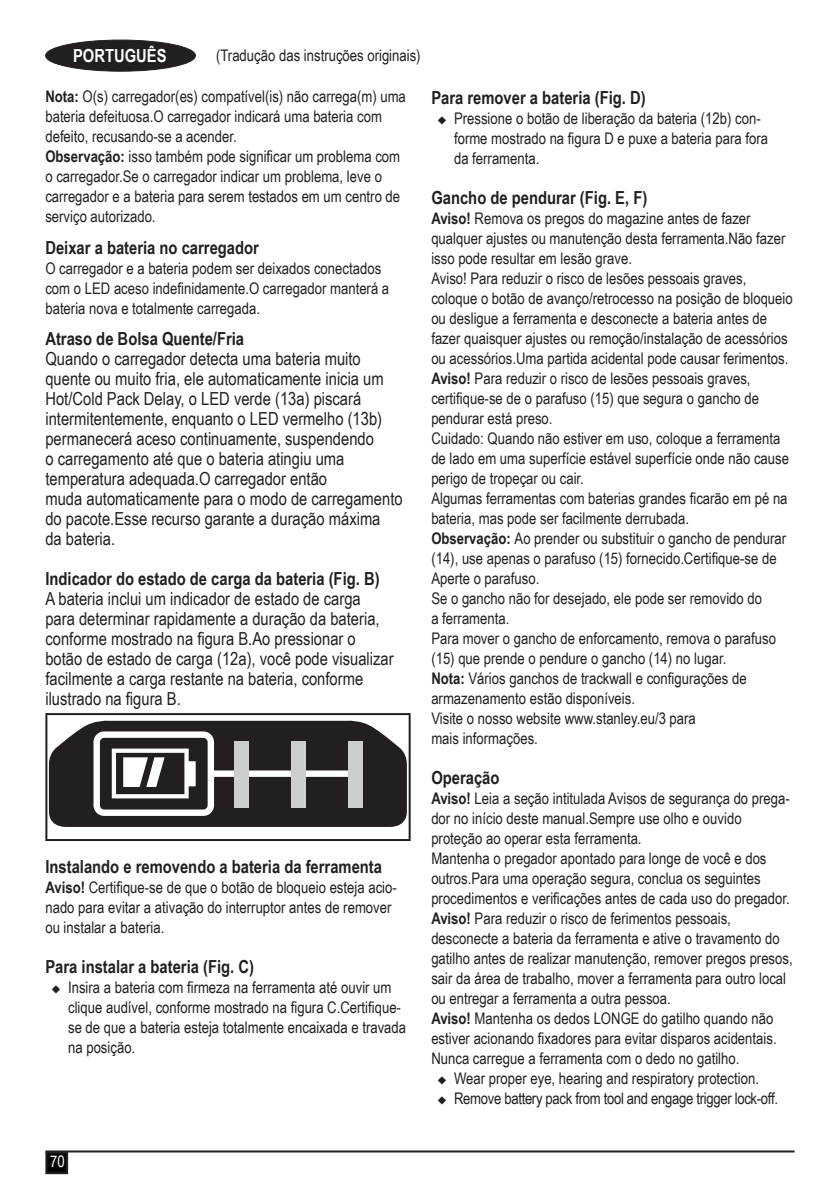
<style>
.page{position:relative;width:840px;height:1191px;background:#fff}
.page>*{position:absolute;margin:0;border:0;box-sizing:border-box;transform-origin:0 0}
.t1{font:18px/20px "Arial Narrow";color:#231f20}
.t2{font:700 18px "Arial Narrow";color:#231f20}
.t3{font:700 18px "Arial Narrow";color:#fff}
.t4{font:16px/20px "Arial Narrow";color:#231f20}
.t5{font:16px "Arial Narrow";letter-spacing:-.02em;color:#231f20}
.t6{font:16px "Arial Narrow";color:#fff}
.s1{font-weight:700}
</style>
<div class="page">
<hr style="left:45px;top:1150px;width:749px;height:2px;background:#231f20">
<div style="left:46px;top:1152px;width:21px;height:21px;background:#060606"></div>
<div style="left:45px;top:1151px;width:23px;height:23px;border:2px solid #231f20"></div>
<div style="left:46px;top:40px;width:149px;height:31px;background:#231f20;border-radius:50%"></div>
<div style="left:45px;top:40px;width:150px;height:31px;border:1px solid #231f20;border-radius:50%"></div>
<hr style="left:45px;top:713px;width:365px;height:2px;background:#231f20">
<hr style="left:45px;top:715px;width:2px;height:124px;background:#231f20">
<hr style="left:408px;top:715px;width:2px;height:124px;background:#231f20">
<hr style="left:45px;top:839px;width:365px;height:2px;background:#231f20">
<svg style="left:49px;top:721px;width:357px;height:106px"></svg>
<div style="left:235px;top:741px;width:14px;height:67px;background:#cdced0"></div>
<div style="left:291px;top:741px;width:14px;height:67px;background:#cdced0"></div>
<div style="left:348px;top:741px;width:14px;height:67px;background:#cdced0"></div>
<p class="t3" style="left:73px;top:42px;width:95px">PORTUGUÊS</p>
<p class="t4" style="left:216px;top:44px;width:206px">(Tradução das instruções originais)</p>
<p class="t4" style="left:45px;top:86px;width:362px"><span class="s1">Nota:</span> O(s) carregador(es) compatível(is) não carrega(m) uma bateria defeituosa.O carregador indicará uma bateria com defeito, recusando-se a acender.<br><span class="s1">Observação:</span> isso também pode significar um problema com o carregador.Se o carregador indicar um problema, leve o carregador e a bateria para serem testados em um centro de serviço autorizado.</p>
<p class="t2" style="left:45px;top:234px;width:215px">Deixar a bateria no carregador</p>
<p class="t4" style="left:45px;top:257px;width:345px">O carregador e a bateria podem ser deixados conectados com o LED aceso indefinidamente.O carregador manterá a bateria nova e totalmente carregada.</p>
<p class="t2" style="left:45px;top:325px;width:200px">Atraso de Bolsa Quente/Fria</p>
<p class="t1" style="left:45px;top:348px;width:358px">Quando o carregador detecta uma bateria muito quente ou muito fria, ele automaticamente inicia um Hot/Cold Pack Delay, o LED verde (13a) piscará intermitentemente, enquanto o LED vermelho (13b) permanecerá aceso continuamente, suspendendo<br>o carregamento até que o bateria atingiu uma temperatura adequada.O carregador então<br>muda automaticamente para o modo de carregamento do pacote.Esse recurso garante a duração máxima<br>da bateria.</p>
<p class="t2" style="left:45px;top:565px;width:335px">Indicador do estado de carga da bateria (Fig. B)</p>
<p class="t1" style="left:45px;top:588px;width:349px">A bateria inclui um indicador de estado de carga para determinar rapidamente a duração da bateria, conforme mostrado na figura B.Ao pressionar o botão de estado de carga (12a), você pode visualizar facilmente a carga restante na bateria, conforme ilustrado na figura B.</p>
<p class="t2" style="left:45px;top:853px;width:338px">Instalando e removendo a bateria da ferramenta</p>
<p class="t4" style="left:45px;top:877px;width:353px"><span class="s1">Aviso!</span> Certifique-se de que o botão de bloqueio esteja acio&shy;nado para evitar a ativação do interruptor antes de remover ou instalar a bateria.</p>
<p class="t2" style="left:45px;top:953px;width:210px">Para instalar a bateria (Fig. C)</p>
<p class="t4" style="left:68px;top:977px;width:339px;text-indent:-17px">◆ Insira a bateria com firmeza na ferramenta até ouvir um clique audível, conforme mostrado na figura C.Certifique&shy;se de que a bateria esteja totalmente encaixada e travada na posição.</p>
<p class="t2" style="left:431px;top:84px;width:216px">Para remover a bateria (Fig. D)</p>
<p class="t4" style="left:454px;top:107px;width:315px;text-indent:-17px">◆ Pressione o botão de liberação da bateria (12b) con&shy;forme mostrado na figura D e puxe a bateria para fora da ferramenta.</p>
<p class="t2" style="left:431px;top:184px;width:217px">Gancho de pendurar (Fig. E, F)</p>
<p class="t4" style="left:431px;top:208px;width:363px"><span class="s1">Aviso!</span> Remova os pregos do magazine antes de fazer qualquer ajustes ou manutenção desta ferramenta.Não fazer isso pode resultar em lesão grave.<br>Aviso! Para reduzir o risco de lesões pessoais graves, coloque o botão de avanço/retrocesso na posição de bloqueio ou desligue a ferramenta e desconecte a bateria antes de fazer quaisquer ajustes ou remoção/instalação de acessórios ou acessórios.Uma partida acidental pode causar ferimentos.<br><span class="s1">Aviso!</span> Para reduzir o risco de lesões pessoais graves, certifique-se de o parafuso (15) que segura o gancho de pendurar está preso.<br>Cuidado: Quando não estiver em uso, coloque a ferramenta de lado em uma superfície estável superfície onde não cause perigo de tropeçar ou cair.<br>Algumas ferramentas com baterias grandes ficarão em pé na bateria, mas pode ser facilmente derrubada.<br><span class="s1">Observação:</span> Ao prender ou substituir o gancho de pendurar (14), use apenas o parafuso (15) fornecido.Certifique-se de Aperte o parafuso.<br>Se o gancho não for desejado, ele pode ser removido do<br>a ferramenta.<br>Para mover o gancho de enforcamento, remova o parafuso (15) que prende o pendure o gancho (14) no lugar.<br><span class="s1">Nota:</span> Vários ganchos de trackwall e configurações de armazenamento estão disponíveis.<br>Visite o nosso website www.stanley.eu/3 para<br>mais informações.</p>
<p class="t2" style="left:431px;top:764px;width:70px">Operação</p>
<p class="t4" style="left:431px;top:788px;width:362px"><span class="s1">Aviso!</span> Leia a seção intitulada Avisos de segurança do prega&shy;dor no início deste manual.Sempre use olho e ouvido proteção ao operar esta ferramenta.<br>Mantenha o pregador apontado para longe de você e dos outros.Para uma operação segura, conclua os seguintes procedimentos e verificações antes de cada uso do pregador.<br><span class="s1">Aviso!</span> Para reduzir o risco de ferimentos pessoais, desconecte a bateria da ferramenta e ative o travamento do gatilho antes de realizar manutenção, remover pregos presos, sair da área de trabalho, mover a ferramenta para outro local ou entregar a ferramenta a outra pessoa.<br><span class="s1">Aviso!</span> Mantenha os dedos LONGE do gatilho quando não estiver acionando fixadores para evitar disparos acidentais.<br>Nunca carregue a ferramenta com o dedo no gatilho.</p>
<p class="t4" style="left:437px;top:1068px;width:323px">◆ Wear proper eye, hearing and respiratory protection.</p>
<p class="t5" style="left:437px;top:1087px;width:342px">◆ Remove battery pack from tool and engage trigger lock-off.</p>
<p class="t6" style="left:50px;top:1150px;width:16px">70</p>
</div>
